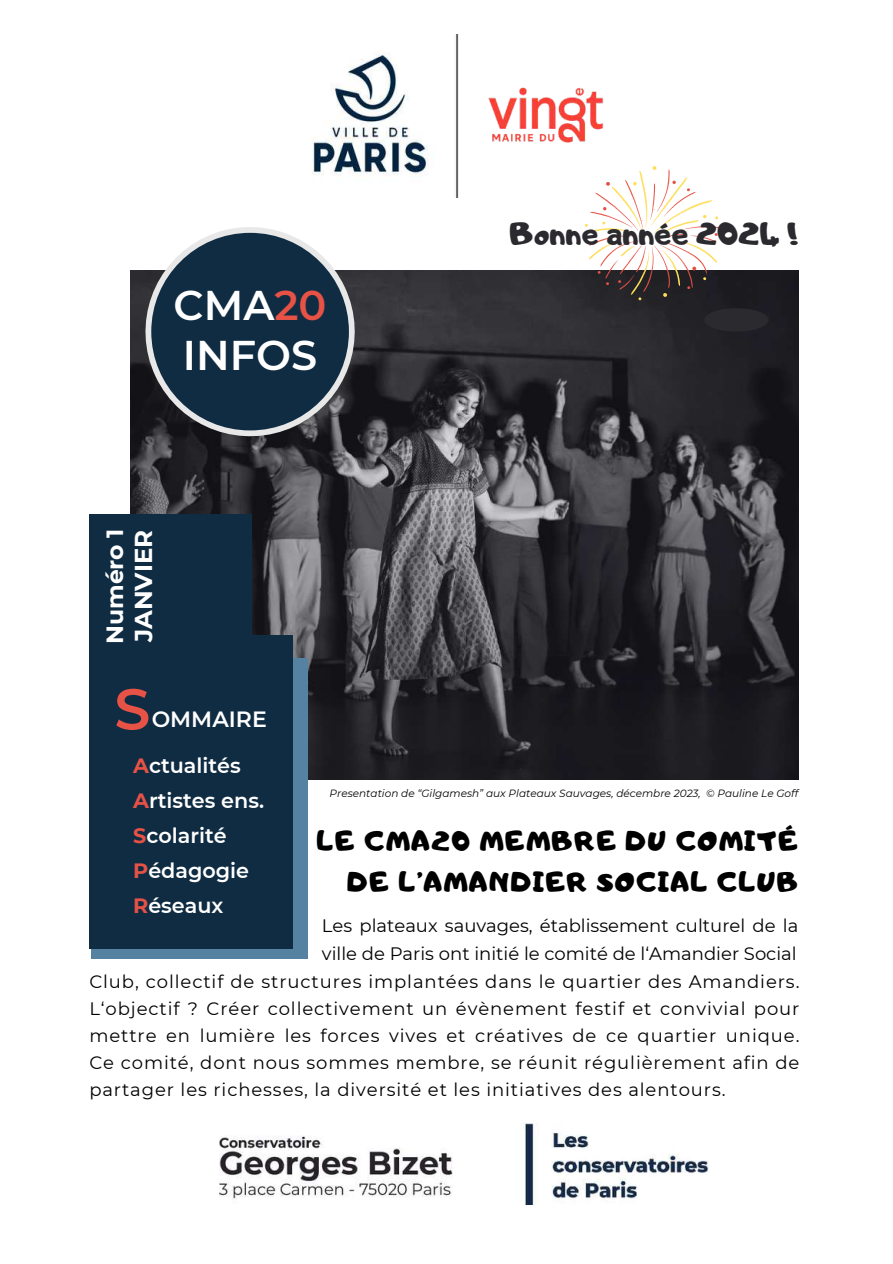
<style>
.page{position:relative;width:893px;height:1264px;background:#fff}
.page>*{position:absolute;margin:0;border:0;box-sizing:border-box;transform-origin:0 0}
.t1{font:600 57.45px "Montserrat";color:#e65245}
.t2{font:600 41.4px/49.5px "Montserrat";color:#fff}
.t3{font:30.75px "Adigiana Toybox";color:#2b2b2f}
.t4{font:27px/40.5px "Adigiana Toybox";letter-spacing:.05em;color:#000;text-align:right}
.t5{font:700 24.45px "Montserrat";color:#fff}
.t6{font:700 23.4px "Montserrat";color:#fff}
.t7{font:600 22.05px "Montserrat";color:#fff}
.t8{font:600 20.7px/35px "Montserrat";color:#fff}
.t9{font:18px/27px "Montserrat";color:#000;text-align:justify}
.t10{font:italic 10.5px "Montserrat";color:#000}
.s1{color:#e65245}
.s2{font-weight:700;color:#e65245}
</style>
<div class="page">
<img style="left:220px;top:1123px;width:488px;height:81px">
<img style="left:130px;top:270px;width:668px;height:509px">
<div style="left:89px;top:514px;width:163px;height:365px;background:#102c43"></div>
<div style="left:91px;top:658px;width:217px;height:300px;background:#5582a1"></div>
<div style="left:89px;top:635px;width:204px;height:313px;background:#102c43"></div>
<svg style="left:145px;top:227px;width:209px;height:209px"></svg>
<div style="left:151px;top:233px;width:198px;height:197px;background:#102c43;border-radius:50%"></div>
<img style="left:488px;top:87px;width:116px;height:56px">
<img style="left:312px;top:34px;width:146px;height:163px">
<svg style="left:583px;top:166px;width:141px;height:134px"></svg>
<div style="left:704px;top:308px;width:64px;height:23px;background:#2b2b2f;border-radius:50%"></div>
<h2 class="t2" style="left:174px;top:281px;width:154px">CMA<span class="s1">20<br></span>INFOS</h2>
<p class="t6" style="left:100px;top:644px;width:117px;rotate:-90deg">Numéro 1</p>
<h3 class="t5" style="left:128px;top:642px;width:114px;rotate:-90deg">JANVIER</h3>
<h3 class="t3" style="left:510px;top:213px;width:290px">Bonne année 2024 !</h3>
<h1 class="t1" style="left:114px;top:673px;width:38px">S</h1>
<p class="t7" style="left:152px;top:705px;width:116px">OMMAIRE</p>
<p class="t8" style="left:133px;top:748px;width:132px"><span class="s2">A</span>ctualités<br><span class="s2">A</span>rtistes ens.<br><span class="s2">S</span>colarité<br><span class="s2">P</span>édagogie<br><span class="s2">R</span>éseaux</p>
<p class="t10" style="left:329px;top:786px;width:470px">Presentation de “Gilgamesh” aux Plateaux Sauvages, décembre 2023, © Pauline Le Goff</p>
<h3 class="t4" style="left:317px;top:820px;width:483px">LE CMA20 MEMBRE DU COMITÉ<br>DE L’AMANDIER SOCIAL CLUB</h3>
<p class="t9" style="left:322px;top:911px;width:478px;line-height:28.2px">Les plateaux sauvages, établissement culturel de la ville de Paris ont initié le comité de l‘Amandier Social</p>
<p class="t9" style="left:89px;top:968px;width:711px">Club, collectif de structures implantées dans le quartier des Amandiers.<br>L‘objectif ? Créer collectivement un évènement festif et convivial pour mettre en lumière les forces vives et créatives de ce quartier unique.<br>Ce comité, dont nous sommes membre, se réunit régulièrement afin de partager les richesses, la diversité et les initiatives des alentours.</p>
</div>
